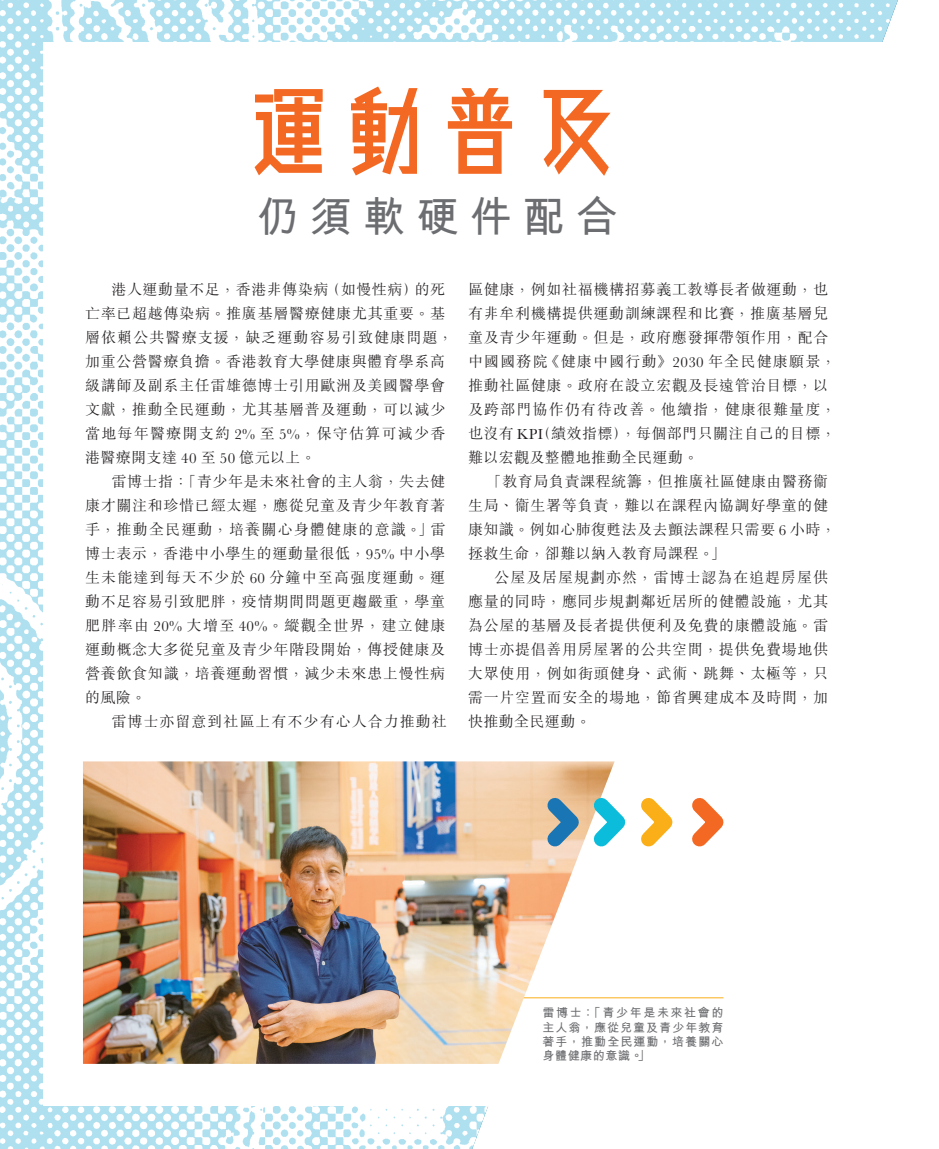
<style>
.page{position:relative;width:939px;height:1149px;background:#fff}
.page>*{position:absolute;margin:0;border:0;box-sizing:border-box;transform-origin:0 0}
.head50-有腳字{font:106.5px "Kaiso Next B";color:#f36923}
.head50-有腳字-2{font:700 41.85px "M Hei HK";letter-spacing:.27em;color:#6c6d70}
.text{font:300 15px/24px "M Sung HK";letter-spacing:.045em;color:#231f20}
.text-2{font:300 15px "M Sung HK";letter-spacing:.065em;color:#231f20}
.t1{font:700 12px/14.4px "M Hei HK";letter-spacing:.09em;color:#6c6d70;text-align:justify}
</style>
<div class="page">
<img style="left:0;top:0;width:897px;height:1148px">
<div style="left:43px;top:43px;width:850px;height:1063px;background:#fff"></div>
<hr style="left:413px;top:997px;width:310px;height:1px;background:#faaf18">
<img style="left:83px;top:761px;width:531px;height:302px">
<svg style="left:533px;top:766px;width:191px;height:93px"></svg>
<p class="head50-有腳字" style="left:235px;top:78px;width:396px">運動普及</p>
<p class="head50-有腳字-2" style="left:256px;top:186px;width:363px">仍須軟硬件配合</p>
<p class="text" style="left:85px;top:276px;width:369px;text-indent:26px">港人運動量不足，香港非傳染病（如慢性病）的死亡率已超越傳染病。推廣基層醫療健康尤其重要。基層依賴公共醫療支援，缺乏運動容易引致健康問題，加重公營醫療負擔。香港教育大學健康與體育學系高級講師及副系主任雷雄德博士引用歐洲及美國醫學會文獻，推動全民運動，尤其基層普及運動，可以減少當地每年醫療開支約 2% 至 5%，保守估算可減少香港醫療開支達 40 至 50 億元以上。</p>
<p class="text" style="left:85px;top:468px;width:362px;text-align:justify;text-indent:26px">雷博士指：「青少年是未來社會的主人翁，失去健康才關注和珍惜已經太遲，應從兒童及青少年教育著手，推動全民運動，培養關心身體健康的意識。」雷博士表示，香港中小學生的運動量很低，95% 中小學生未能達到每天不少於 60 分鐘中至高强度運動。運動不足容易引致肥胖，疫情期間問題更趨嚴重，學童肥胖率由 20% 大增至 40%。縱觀全世界，建立健康運動概念大多從兒童及青少年階段開始，傳授健康及營養飲食知識，培養運動習慣，減少未來患上慢性病的風險。</p>
<p class="text-2" style="left:111px;top:710px;width:337px">雷博士亦留意到社區上有不少有心人合力推動社</p>
<p class="text" style="left:468px;top:276px;width:369px">區健康，例如社福機構招募義工教導長者做運動，也有非牟利機構提供運動訓練課程和比賽，推廣基層兒童及青少年運動。但是，政府應發揮帶領作用，配合中國國務院《健康中國行動》2030 年全民健康願景，推動社區健康。政府在設立宏觀及長遠管治目標，以及跨部門協作仍有待改善。他續指，健康很難量度，也沒有 KPI（績效指標），每個部門只關注自己的目標，難以宏觀及整體地推動全民運動。</p>
<p class="text" style="left:468px;top:468px;width:369px;text-indent:19px">「教育局負責課程統籌，但推廣社區健康由醫務衞生局、衞生署等負責，難以在課程內協調好學童的健康知識。例如心肺復甦法及去顫法課程只需要 6 小時，拯救生命，卻難以納入教育局課程。」</p>
<p class="text" style="left:468px;top:564px;width:362px;text-align:justify;text-indent:26px">公屋及居屋規劃亦然，雷博士認為在追趕房屋供應量的同時，應同步規劃鄰近居所的健體設施，尤其為公屋的基層及長者提供便利及免費的康體設施。雷博士亦提倡善用房屋署的公共空間，提供免費場地供大眾使用，例如街頭健身、武術、跳舞、太極等，只需一片空置而安全的場地，節省興建成本及時間，加快推動全民運動。</p>
<p class="t1" style="left:542px;top:1004px;width:182px">雷博士：「青少年是未來社會的主人翁，應從兒童及青少年教育著手，推動全民運動，培養關心身體健康的意識。」</p>
</div>
